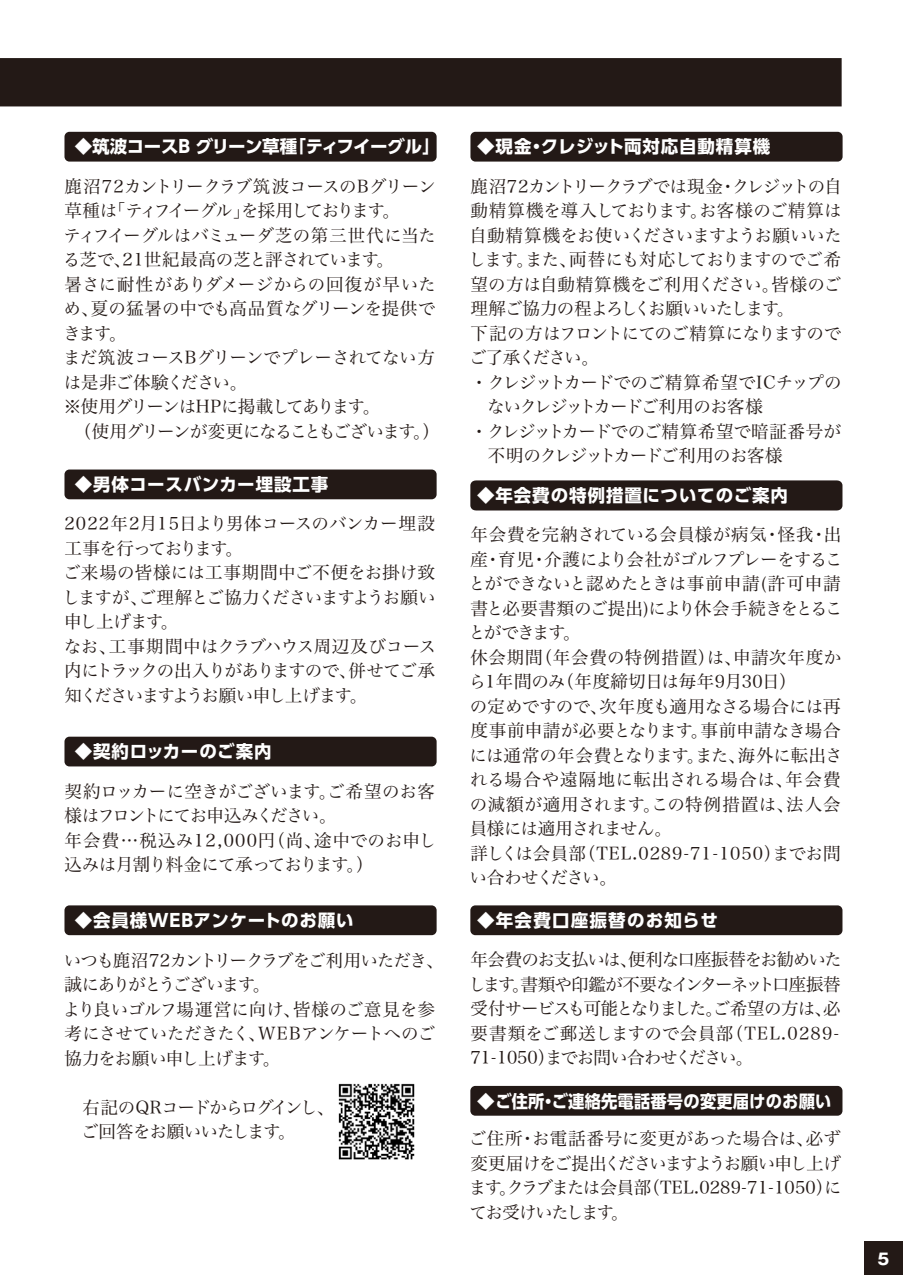
<style>
.page{position:relative;width:903px;height:1275px;background:#fff}
.page>*{position:absolute;margin:0;border:0;box-sizing:border-box;transform-origin:0 0}
.t1{font:17.5px/24.5px "Hira Min Pro W3";letter-spacing:-.035em;color:#231916}
.t2{font:17.5px/24.5px "Hira Min Pro W3";color:#231916}
.t3{font:17.5px "Hira Min Pro W3";letter-spacing:.01em;color:#231916}
.t4{font:700 17.5px "UD Shin Go Pro";letter-spacing:.03em;color:#fff}
.t5{font:700 17.5px "UD Shin Go Pro";letter-spacing:.05em;color:#fff}
.t6{font:17.5px "Hira Min Pro W3";letter-spacing:-.065em;color:#231916}
.t7{font:17.5px "Hira Min Pro W3";letter-spacing:-.015em;color:#231916}
.t8{font:700 17.5px "UD Shin Go Pro";letter-spacing:-.025em;color:#fff}
.t9{font:700 17.5px "UD Shin Go Pro";letter-spacing:.01em;color:#fff}
.t10{font:17.5px "Hira Min Pro W3";letter-spacing:-.055em;color:#231916}
.t11{font:17.5px "Hira Min Pro W3";letter-spacing:-.06em;color:#231916}
.t12{font:17.5px "Hira Min Pro W3";letter-spacing:-.07em;color:#231916}
.t13{font:700 17.5px "UD Shin Go Pro";letter-spacing:.07em;color:#fff}
.t14{font:17.5px "Hira Min Pro W3";letter-spacing:-.095em;color:#231916}
.t15{font:700 15.75px "Gothic MB101 Pro";color:#fff}
</style>
<div class="page">
<div style="left:64px;top:132px;width:373px;height:30px;background:#231916;border-radius:5px"></div>
<div style="left:470px;top:132px;width:372px;height:30px;background:#231916;border-radius:5px"></div>
<div style="left:64px;top:469px;width:373px;height:30px;background:#231916;border-radius:5px"></div>
<div style="left:64px;top:737px;width:373px;height:29px;background:#231916;border-radius:5px"></div>
<div style="left:64px;top:905px;width:373px;height:30px;background:#231916;border-radius:5px"></div>
<div style="left:470px;top:1086px;width:372px;height:30px;background:#231916;border-radius:5px"></div>
<div style="left:470px;top:905px;width:372px;height:30px;background:#231916;border-radius:5px"></div>
<div style="left:470px;top:481px;width:372px;height:29px;background:#231916;border-radius:5px"></div>
<img style="left:338px;top:1083px;width:77px;height:77px">
<div style="left:0;top:58px;width:842px;height:48px;background:#231916"></div>
<div style="left:864px;top:1241px;width:39px;height:34px;background:#231916"></div>
<p class="t8" style="left:75px;top:132px;width:367px">◆筑波コースB グリーン草種「ティフイーグル」</p>
<p class="t1" style="left:63px;top:172px;width:379px">鹿沼72カントリークラブ筑波コースのBグリーン草種は「ティフイーグル」を採用しております。<br>ティフイーグルはバミューダ芝の第三世代に当たる芝で、21世紀最高の芝と評されています。<br>暑さに耐性がありダメージからの回復が早いため、夏の猛暑の中でも高品質なグリーンを提供できます。<br>まだ筑波コースBグリーンでプレーされてない方は是非ご体験ください。<br>※使用グリーンはHPに掲載してあります。<br>　（使用グリーンが変更になることもございます。）</p>
<p class="t4" style="left:75px;top:470px;width:255px">◆男体コースバンカー埋設工事</p>
<p class="t1" style="left:63px;top:510px;width:375px">2022年2月15日より男体コースのバンカー埋設工事を行っております。<br>ご来場の皆様には工事期間中ご不便をお掛け致しますが、ご理解とご協力くださいますようお願い申し上げます。<br>なお、工事期間中はクラブハウス周辺及びコース内にトラックの出入りがありますので、併せてご承知くださいますようお願い申し上げます。</p>
<p class="t4" style="left:75px;top:737px;width:198px">◆契約ロッカーのご案内</p>
<p class="t1" style="left:64px;top:777px;width:373px">契約ロッカーに空きがございます。ご希望のお客様はフロントにてお申込みください。<br>年会費…税込み12,000円（尚、途中でのお申し込みは月割り料金にて承っております。）</p>
<p class="t5" style="left:75px;top:906px;width:280px">◆会員様WEBアンケートのお願い</p>
<p class="t1" style="left:63px;top:946px;width:382px">いつも鹿沼72カントリークラブをご利用いただき、誠にありがとうございます。<br>より良いゴルフ場運営に向け、皆様のご意見を参考にさせていただきたく、WEBアンケートへのご協力をお願い申し上げます。</p>
<p class="t1" style="left:64px;top:1093px;width:271px">　右記のQRコードからログインし、　ご回答をお願いいたします。</p>
<p class="t4" style="left:477px;top:132px;width:294px">◆現金・クレジット両対応自動精算機</p>
<p class="t6" style="left:470px;top:171px;width:373px">鹿沼72カントリークラブでは現金・クレジットの自</p>
<p class="t3" style="left:470px;top:196px;width:373px">動精算機を導入しております。お客様のご精算は</p>
<p class="t1" style="left:469px;top:221px;width:374px">自動精算機をお使いくださいますようお願いいた</p>
<p class="t1" style="left:468px;top:246px;width:374px">します。また、両替にも対応しておりますのでご希</p>
<p class="t3" style="left:470px;top:269px;width:372px">望の方は自動精算機をご利用ください。皆様のご</p>
<p class="t10" style="left:470px;top:294px;width:325px">理解ご協力の程よろしくお願いいたします。</p>
<p class="t1" style="left:470px;top:319px;width:372px">下記の方はフロントにてのご精算になりますので</p>
<p class="t14" style="left:469px;top:343px;width:131px">ご了承ください。</p>
<p class="t1" style="left:470px;top:368px;width:373px">・クレジットカードでのご精算希望でICチップの</p>
<p class="t12" style="left:487px;top:392px;width:277px">ないクレジットカードご利用のお客様</p>
<p class="t7" style="left:470px;top:416px;width:372px">・クレジットカードでのご精算希望で暗証番号が</p>
<p class="t11" style="left:488px;top:441px;width:296px">不明のクレジットカードご利用のお客様</p>
<p class="t5" style="left:477px;top:481px;width:312px">◆年会費の特例措置についてのご案内</p>
<p class="t2" style="left:468px;top:521px;width:376px">年会費を完納されている会員様が病気・怪我・出産・育児・介護により会社がゴルフプレーをすることができないと認めたときは事前申請(許可申請書と必要書類のご提出)により休会手続きをとることができます。<br>休会期間（年会費の特例措置）は、申請次年度から1年間のみ（年度締切日は毎年9月30日）<br>の定めですので、次年度も適用なさる場合には再度事前申請が必要となります。事前申請なき場合には通常の年会費となります。また、海外に転出される場合や遠隔地に転出される場合は、年会費の減額が適用されます。この特例措置は、法人会員様には適用されません。<br>詳しくは会員部（TEL.0289-71-1050）までお問い合わせください。</p>
<p class="t13" style="left:477px;top:906px;width:242px">◆年会費口座振替のお知らせ</p>
<p class="t1" style="left:468px;top:946px;width:375px">年会費のお支払いは、便利な口座振替をお勧めいたします。書類や印鑑が不要なインターネット口座振替受付サービスも可能となりました。ご希望の方は、必要書類をご郵送しますので会員部（TEL.0289-<br>71-1050）までお問い合わせください。</p>
<p class="t9" style="left:477px;top:1086px;width:356px">◆ご住所・ご連絡先電話番号の変更届けのお願い</p>
<p class="t1" style="left:469px;top:1125px;width:374px;text-align:justify">ご住所・お電話番号に変更があった場合は、必ず変更届けをご提出くださいますようお願い申し上げます。クラブまたは会員部（TEL.0289-71-1050）にてお受けいたします。</p>
<p class="t15" style="left:875px;top:1246px;width:17px">５</p>
</div>
